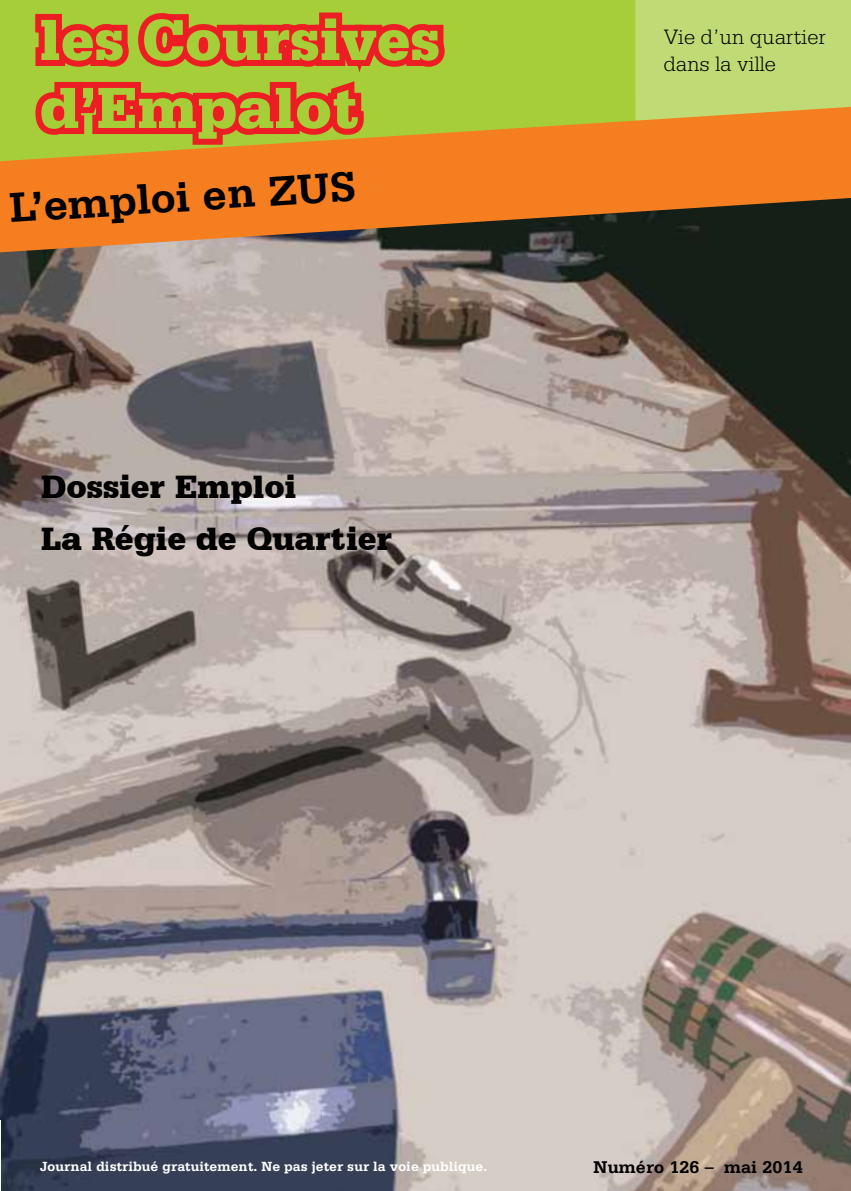
<style>
.page{position:relative;width:851px;height:1191px;background:#fff}
.page>*{position:absolute;margin:0;border:0;box-sizing:border-box;transform-origin:0 0}
.t1{font:900 61px/68px "Serifa BT";color:#a6ce39}
.t2{font:700 44px "Serifa LT";color:#000}
.t3{font:900 34px/52.2px "Serifa BT";letter-spacing:-.005em;color:#000}
.t4{font:300 22px/26.4px "Serifa LT";letter-spacing:.01em;color:#000}
.t5{font:700 18px "Serifa LT";letter-spacing:.005em;color:#000}
.t6{font:700 14px "Serifa LT";letter-spacing:.005em;color:#fff}
</style>
<div class="page">
<img style="left:0;top:252px;width:850px;height:939px">
<div style="left:635px;top:0;width:215px;height:107px;background:#c0da75"></div>
<div style="left:0;top:0;width:635px;height:107px;background:#a6ce39"></div>
<svg style="left:26px;top:2px;width:428px;height:105px;background:#ca742e"></svg>
<svg style="left:0;top:107px;width:850px;height:145px;background:#c77327"></svg>
<h1 class="t1" style="left:40px;top:4px;width:401px">les Coursives d’Empalot</h1>
<h2 class="t2" style="left:8px;top:183px;width:349px;rotate:-4deg">L’emploi en ZUS</h2>
<h3 class="t3" style="left:41px;top:459px;width:352px">Dossier Emploi<br>La Régie de Quartier</h3>
<h3 class="t4" style="left:663px;top:24px;width:164px">Vie d’un quartier dans la ville</h3>
<p class="t6" style="left:40px;top:1158px;width:449px">Journal distribué gratuitement. Ne pas jeter sur la voie publique.</p>
<p class="t5" style="left:593px;top:1156px;width:211px">Numéro 126 – mai 2014</p>
</div>
